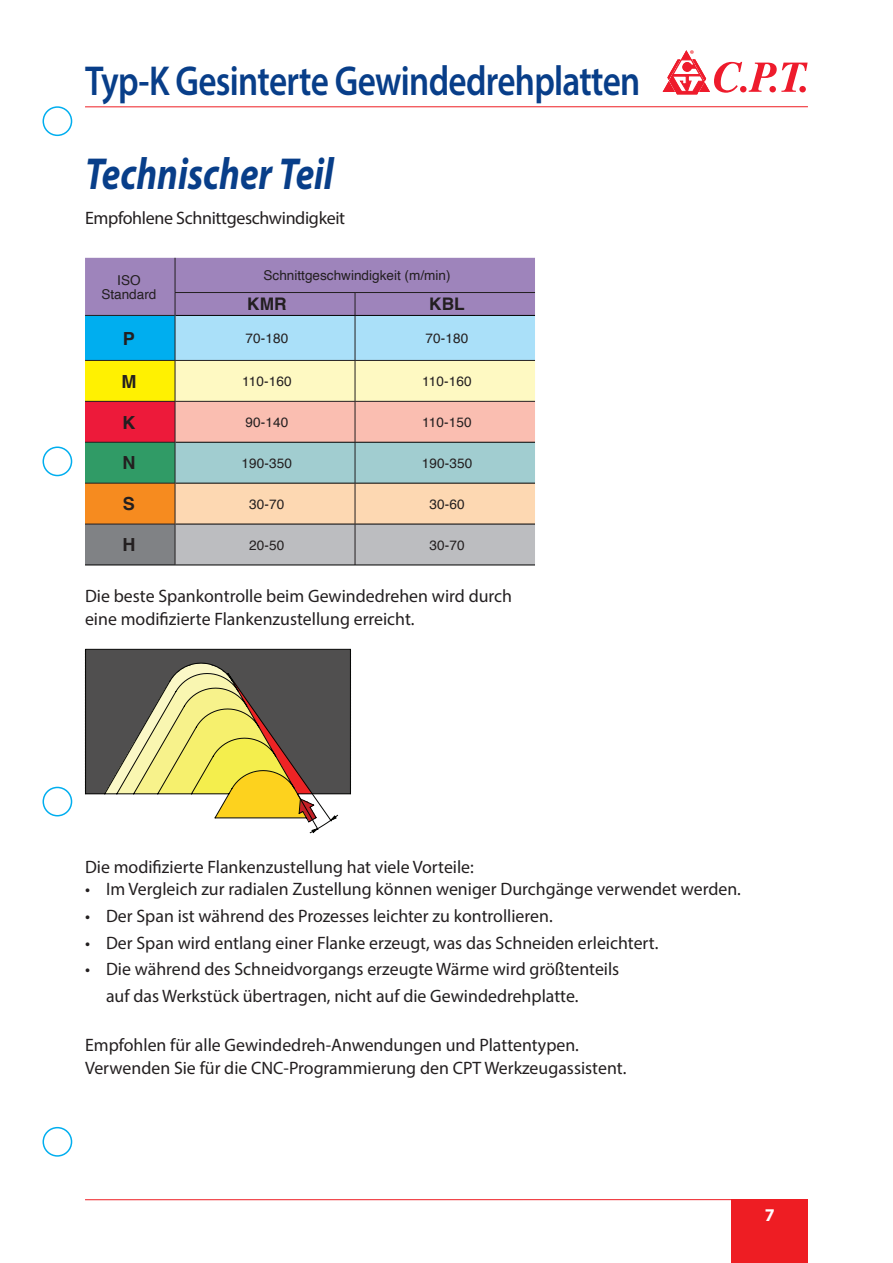
<style>
.page{position:relative;width:893px;height:1263px;background:#fff}
.page>*{position:absolute;margin:0;border:0;box-sizing:border-box;transform-origin:0 0}
.t1{font:italic 700 45px "Myriad Pro";color:#083e89;scale:.82 1}
.t2{font:600 42px "Myriad Pro";letter-spacing:-.02em;color:#083e89;scale:.84 1}
.t3{font:18px/22.5px "Myriad Pro";color:#231f20}
.t4{font:18px "Myriad Pro";letter-spacing:-.02em;color:#231f20}
.t5{font:700 18px "Helvetica";color:#231f20}
.t6{font:700 18px "Myriad Pro";color:#fff}
.t7{font:700 17.25px "Helvetica";color:#231f20}
.t8{font:13.5px/14.1px "Helvetica";color:#231f20;text-align:center}
.t9{font:700 13.5px "Myriad Arabic";color:#ee1d23}
</style>
<div class="page">
<div style="left:731px;top:1199px;width:77px;height:64px;background:#ee1d23"></div>
<hr style="left:85px;top:1199px;width:723px;height:1px;background:#ee1d23">
<hr style="left:85px;top:106px;width:723px;height:1px;background:#ee1d23">
<svg style="left:663px;top:51px;width:145px;height:43px"></svg>
<svg style="left:308px;top:822px;width:22px;height:11px"></svg>
<svg style="left:85px;top:649px;width:266px;height:173px;background:#9d946a"></svg>
<svg style="left:85px;top:258px;width:450px;height:307px;background:#bdb8b3"></svg>
<hr style="left:175px;top:315px;width:180px;height:1px;background:#000">
<hr style="left:355px;top:315px;width:180px;height:1px;background:#000">
<hr style="left:175px;top:315px;width:1px;height:45px;background:#231f20">
<hr style="left:355px;top:316px;width:1px;height:44px;background:#231f20">
<hr style="left:175px;top:360px;width:180px;height:1px;background:#231f20">
<hr style="left:175px;top:361px;width:1px;height:40px;background:#231f20">
<hr style="left:355px;top:360px;width:180px;height:1px;background:#231f20">
<hr style="left:355px;top:361px;width:1px;height:40px;background:#231f20">
<hr style="left:175px;top:401px;width:180px;height:1px;background:#231f20">
<hr style="left:175px;top:402px;width:1px;height:40px;background:#231f20">
<hr style="left:355px;top:401px;width:180px;height:1px;background:#231f20">
<hr style="left:355px;top:402px;width:1px;height:40px;background:#231f20">
<hr style="left:175px;top:443px;width:1px;height:40px;background:#231f20">
<hr style="left:355px;top:443px;width:1px;height:40px;background:#231f20">
<hr style="left:175px;top:442px;width:180px;height:1px;background:#000">
<hr style="left:355px;top:442px;width:180px;height:1px;background:#000">
<hr style="left:175px;top:483px;width:180px;height:1px;background:#000">
<hr style="left:355px;top:483px;width:180px;height:1px;background:#000">
<hr style="left:175px;top:483px;width:1px;height:41px;background:#231f20">
<hr style="left:355px;top:483px;width:1px;height:41px;background:#231f20">
<hr style="left:85px;top:565px;width:90px;height:1px;background:#000">
<hr style="left:175px;top:524px;width:180px;height:1px;background:#000">
<hr style="left:355px;top:524px;width:180px;height:1px;background:#000">
<hr style="left:175px;top:524px;width:1px;height:41px;background:#231f20">
<hr style="left:355px;top:524px;width:1px;height:41px;background:#231f20">
<hr style="left:85px;top:315px;width:90px;height:1px;background:#231f20">
<hr style="left:85px;top:360px;width:90px;height:1px;background:#231f20">
<hr style="left:85px;top:401px;width:90px;height:1px;background:#231f20">
<hr style="left:85px;top:442px;width:90px;height:1px;background:#231f20">
<hr style="left:85px;top:483px;width:90px;height:1px;background:#231f20">
<hr style="left:85px;top:524px;width:90px;height:1px;background:#231f20">
<hr style="left:175px;top:565px;width:180px;height:1px;background:#000">
<hr style="left:355px;top:565px;width:180px;height:1px;background:#000">
<div style="left:43px;top:106px;width:29px;height:30px;border:2px solid #00aeef;border-radius:50%"></div>
<div style="left:43px;top:446px;width:29px;height:30px;border:2px solid #00aeef;border-radius:50%"></div>
<div style="left:43px;top:787px;width:29px;height:29px;border:2px solid #00aeef;border-radius:50%"></div>
<div style="left:43px;top:1127px;width:29px;height:30px;border:2px solid #00aeef;border-radius:50%"></div>
<h2 class="t2" style="left:85px;top:54px;width:663px">Typ-K Gesinterte Gewindedrehplatten</h2>
<h1 class="t1" style="left:85px;top:145px;width:305px">Technischer Teil</h1>
<p class="t4" style="left:85px;top:207px;width:262px">Empfohlene Schnittgeschwindigkeit</p>
<p class="t8" style="left:101px;top:273px;width:57px">ISO<br>Standard</p>
<p class="t8" style="left:264px;top:269px;width:188px">Schnittgeschwindigkeit (m/min)</p>
<p class="t7" style="left:247px;top:294px;width:41px">KMR</p>
<p class="t7" style="left:429px;top:294px;width:37px">KBL</p>
<p class="t5" style="left:123px;top:327px;width:14px">P</p>
<p class="t8" style="left:245px;top:332px;width:44px">70-180</p>
<p class="t8" style="left:426px;top:332px;width:44px">70-180</p>
<p class="t5" style="left:121px;top:370px;width:17px">M</p>
<p class="t8" style="left:242px;top:375px;width:51px">110-160</p>
<p class="t8" style="left:422px;top:375px;width:51px">110-160</p>
<p class="t5" style="left:122px;top:411px;width:15px">K</p>
<p class="t8" style="left:245px;top:415px;width:44px">90-140</p>
<p class="t8" style="left:422px;top:415px;width:51px">110-150</p>
<p class="t5" style="left:122px;top:452px;width:15px">N</p>
<p class="t8" style="left:242px;top:456px;width:52px">190-350</p>
<p class="t8" style="left:422px;top:456px;width:52px">190-350</p>
<p class="t5" style="left:123px;top:493px;width:14px">S</p>
<p class="t8" style="left:249px;top:497px;width:37px">30-70</p>
<p class="t8" style="left:429px;top:497px;width:37px">30-60</p>
<p class="t5" style="left:122px;top:534px;width:15px">H</p>
<p class="t8" style="left:249px;top:538px;width:37px">20-50</p>
<p class="t8" style="left:429px;top:538px;width:37px">30-70</p>
<p class="t3" style="left:85px;top:585px;width:429px">Die beste Spankontrolle beim Gewindedrehen wird durch eine modifizierte Flankenzustellung erreicht.</p>
<p class="t9" style="left:690px;top:45px;width:6px">®</p>
<p class="t3" style="left:85px;top:855px;width:390px">Die modifizierte Flankenzustellung hat viele Vorteile:</p>
<p class="t3" style="left:85px;top:877px;width:657px">• Im Vergleich zur radialen Zustellung können weniger Durchgänge verwendet werden.</p>
<p class="t3" style="left:85px;top:904px;width:469px">• Der Span ist während des Prozesses leichter zu kontrollieren.</p>
<p class="t3" style="left:85px;top:931px;width:575px">• Der Span wird entlang einer Flanke erzeugt, was das Schneiden erleichtert.</p>
<p class="t3" style="left:106px;top:955px;width:515px;line-height:26.7px;text-indent:-21px">• Die während des Schneidvorgangs erzeugte Wärme wird größtenteils auf das Werkstück übertragen, nicht auf die Gewindedrehplatte.</p>
<p class="t3" style="left:85px;top:1034px;width:543px">Empfohlen für alle Gewindedreh-Anwendungen und Plattentypen.<br>Verwenden Sie für die CNC-Programmierung den CPT Werkzeugassistent.</p>
<p class="t6" style="left:765px;top:1203px;width:11px">7</p>
</div>
